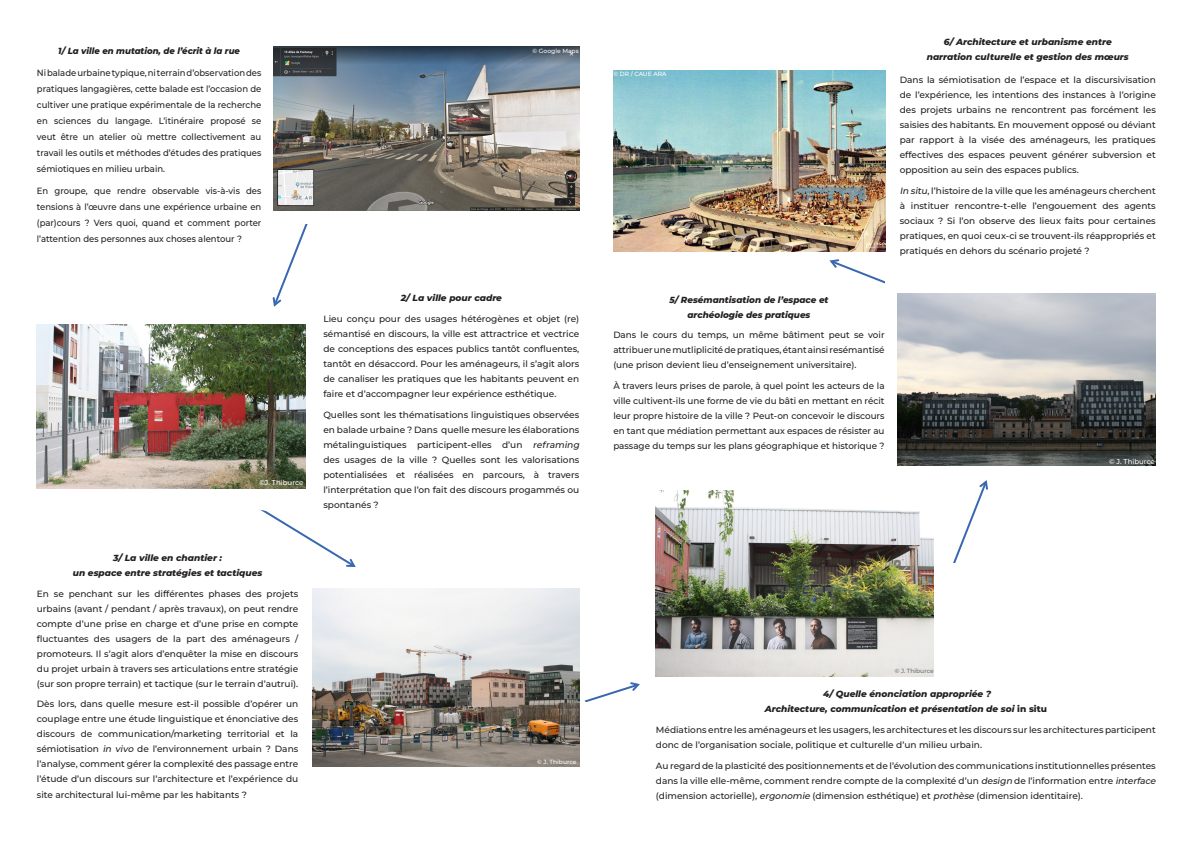
<style>
.page{position:relative;width:1191px;height:842px;background:#fff}
.page>*{position:absolute;margin:0;border:0;box-sizing:border-box;transform-origin:0 0}
.t1{font:500 9px/15px "Montserrat";color:#231f20;text-align:justify}
.t2{font:500 9px/16px "Montserrat";color:#231f20;text-align:justify;scale:.95 1}
.t3{font:italic 800 9px/15px "Montserrat";color:#231f20;text-align:center}
.t4{font:italic 800 9px "Montserrat";color:#231f20;scale:.95 1}
.t5{font:500 7px "Montserrat";color:#fff}
.t6{font:500 6px "Montserrat";color:#fff}
.t7{font:500 6px "Montserrat";color:#6c6d70}
.s1{font-style:italic}
.s2{font-style:normal}
</style>
<div class="page">
<img style="left:37px;top:324px;width:269px;height:164px">
<img style="left:273px;top:46px;width:306px;height:165px">
<img style="left:313px;top:589px;width:266px;height:177px">
<img style="left:656px;top:491px;width:277px;height:185px">
<img style="left:897px;top:293px;width:258px;height:172px">
<img style="left:613px;top:70px;width:272px;height:181px">
<svg style="left:272px;top:224px;width:36px;height:83px"></svg>
<svg style="left:259px;top:509px;width:97px;height:58px"></svg>
<svg style="left:566px;top:682px;width:74px;height:42px"></svg>
<svg style="left:953px;top:480px;width:35px;height:82px"></svg>
<svg style="left:829px;top:259px;width:55px;height:24px"></svg>
<p class="t4" style="left:58px;top:45px;width:193px">1/ La ville en mutation, de l’écrit à la rue</p>
<p class="t2" style="left:37px;top:64px;width:238px">Ni balade urbaine typique, ni terrain d’observation des pratiques langagières, cette balade est l’occasion de cultiver une pratique expérimentale de la recherche en sciences du langage. L’itinéraire proposé se veut être un atelier où mettre collectivement au travail les outils et méthodes d’études des pratiques sémiotiques en milieu urbain.</p>
<p class="t2" style="left:37px;top:182px;width:238px">En groupe, que rendre observable vis-à-vis des tensions à l’œuvre dans une expérience urbaine en (par)cours ? Vers quoi, quand et comment porter l’attention des personnes aux choses alentour ?</p>
<p class="t5" style="left:259px;top:478px;width:45px">©J. Thiburce</p>
<p class="t3" style="left:73px;top:550px;width:191px">3/ La ville en chantier :<br>un espace entre stratégies et tactiques</p>
<p class="t1" style="left:37px;top:585px;width:263px">En se penchant sur les différentes phases des projets urbains (avant / pendant / après travaux), on peut rendre compte d’une prise en charge et d’une prise en compte fluctuantes des usagers de la part des aménageurs / promoteurs. Il s’agit alors d’enquêter la mise en discours du projet urbain à travers ses articulations entre stratégie (sur son propre terrain) et tactique (sur le terrain d’autrui).</p>
<p class="t1" style="left:37px;top:696px;width:263px">Dès lors, dans quelle mesure est-il possible d’opérer un couplage entre une étude linguistique et énonciative des discours de communication/marketing territorial et la sémiotisation <span class="s1">in vivo</span> de l’environnement urbain ? Dans l’analyse, comment gérer la complexité des passage entre l’étude d’un discours sur l’architecture et l’expérience du</p>
<p class="t1" style="left:37px;top:787px;width:212px">site architectural lui-même par les habitants ?</p>
<p class="t6" style="left:532px;top:46px;width:48px">© Google Maps</p>
<p class="t3" style="left:401px;top:290px;width:103px">2/ La ville pour cadre</p>
<p class="t1" style="left:323px;top:311px;width:257px">Lieu conçu pour des usages hétérogènes et objet (re) sémantisé en discours, la ville est attractrice et vectrice de conceptions des espaces publics tantôt confluentes, tantôt en désaccord. Pour les aménageurs, il s’agit alors de canaliser les pratiques que les habitants peuvent en faire et d’accompagner leur expérience esthétique.</p>
<p class="t1" style="left:323px;top:407px;width:259px;text-align:left">Quelles sont les thématisations linguistiques observées en balade urbaine ? Dans quelle mesure les élaborations métalinguistiques participent-elles d’un <span class="s1">reframing </span>des usages de la ville ? Quelles sont les valorisations potentialisées et réalisées en parcours, à travers l’interprétation que l’on fait des discours progammés ou spontanés ?</p>
<p class="t6" style="left:537px;top:757px;width:41px">© J. Thiburce</p>
<p class="t6" style="left:613px;top:70px;width:55px">© DR / CAUE ARA</p>
<p class="t3" style="left:926px;top:34px;width:204px">6/ Architecture et urbanisme entre narration culturelle et gestion des mœurs</p>
<p class="t1" style="left:899px;top:72px;width:257px">Dans la sémiotisation de l’espace et la discursivisation de l’expérience, les intentions des instances à l’origine des projets urbains ne rencontrent pas forcément les saisies des habitants. En mouvement opposé ou déviant par rapport à la visée des aménageurs, les pratiques effectives des espaces peuvent générer subversion et opposition au sein des espaces publics.</p>
<p class="t1" style="left:899px;top:183px;width:257px"><span class="s1">In situ</span>, l’histoire de la ville que les aménageurs cherchent à instituer rencontre-t-elle l’engouement des agents sociaux ? Si l’on observe des lieux faits pour certaines pratiques, en quoi ceux-ci se trouvent-ils réappropriés et pratiqués en dehors du scénario projeté ?</p>
<p class="t3" style="left:669px;top:292px;width:161px">5/ Resémantisation de l’espace et</p>
<p class="t3" style="left:687px;top:307px;width:124px">archéologie des pratiques</p>
<p class="t1" style="left:613px;top:327px;width:273px">Dans le cours du temps, un même bâtiment peut se voir attribuer une mutliplicité de pratiques, étant ainsi resémantisé (une prison devient lieu d’enseignement universitaire).</p>
<p class="t1" style="left:613px;top:378px;width:273px">À travers leurs prises de parole, à quel point les acteurs de la ville cultivent-ils une forme de vie du bâti en mettant en récit leur propre histoire de la ville ? Peut-on concevoir le discours en tant que médiation permettant aux espaces de résister au passage du temps sur les plans géographique et historique ?</p>
<p class="t5" style="left:1109px;top:457px;width:47px">© J. Thiburce</p>
<p class="t7" style="left:894px;top:667px;width:40px">© J. Thiburce</p>
<p class="t3" style="left:823px;top:686px;width:170px">4/ Quelle énonciation appropriée ?</p>
<p class="t3" style="left:764px;top:701px;width:284px">Architecture, communication et présentation de soi <span class="s2">in situ</span></p>
<p class="t1" style="left:656px;top:722px;width:501px">Médiations entre les aménageurs et les usagers, les architectures et les discours sur les architectures participent donc de l’organisation sociale, politique et culturelle d’un milieu urbain.</p>
<p class="t1" style="left:656px;top:758px;width:503px;text-align:left">Au regard de la plasticité des positionnements et de l’évolution des communications institutionnelles présentes dans la ville elle-même, comment rendre compte de la complexité d’un <span class="s1">design</span> de l’information entre <span class="s1">interface </span>(dimension actorielle), <span class="s1">ergonomie</span> (dimension esthétique) et <span class="s1">prothèse</span> (dimension identitaire).</p>
</div>
